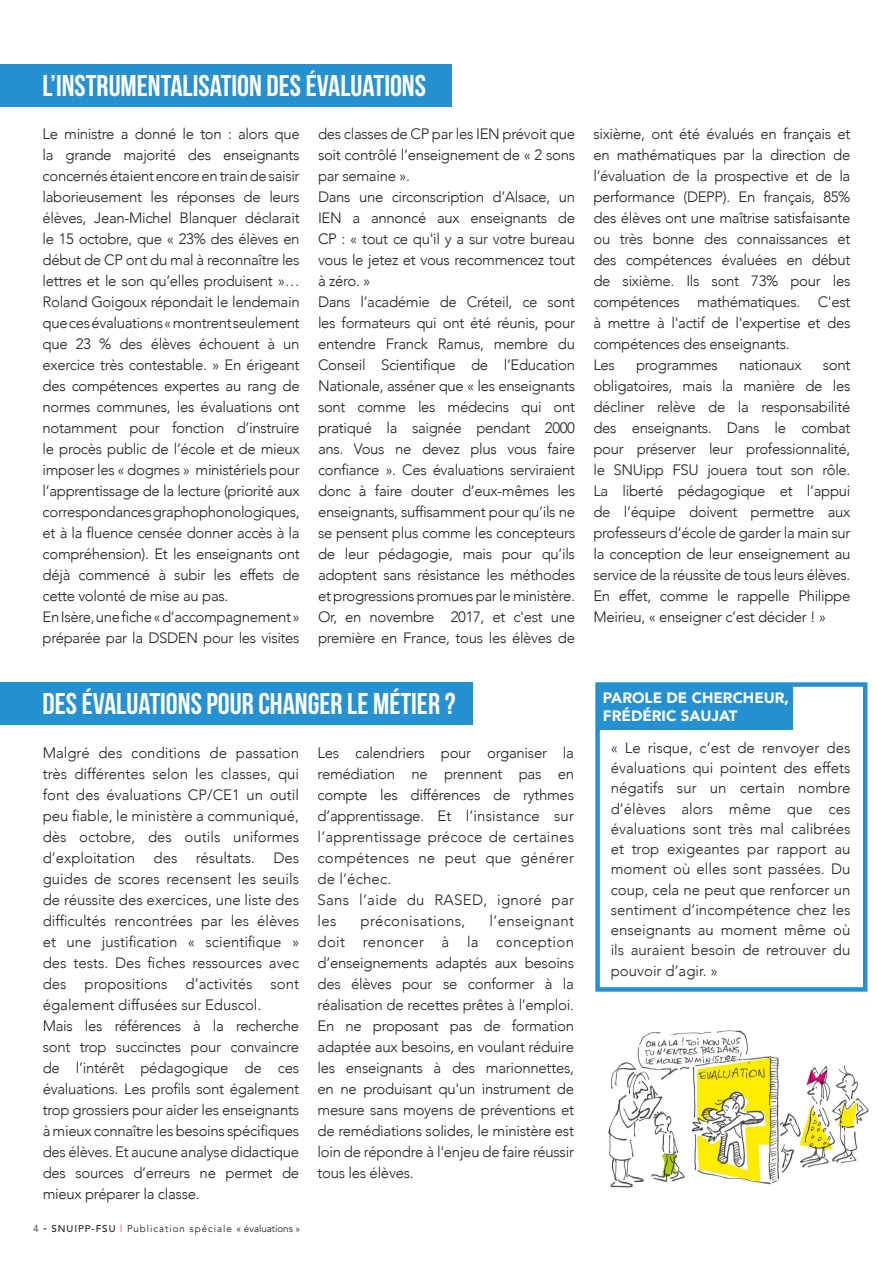
<style>
.page{position:relative;width:893px;height:1263px;background:#fff}
.page>*{position:absolute;margin:0;border:0;box-sizing:border-box;transform-origin:0 0}
.t1{font:30px "Bebas Neue";color:#fff}
.t2{font:300 15px/21px "Avenir";letter-spacing:-.025em;color:#231f20;text-align:justify}
.t3{font:300 15px/21px "Avenir";letter-spacing:.02em;color:#231f20}
.t4{font:900 15px/18px "Avenir";color:#fff}
.t5{font:9.75px "Avenir";letter-spacing:.1em;color:#231f20}
.s1{font-weight:300}
.s2{font-family:"Fira Sans";font-weight:500}
.s3{font-weight:500}
.s4{color:#ec2027}
</style>
<div class="page">
<div style="left:0;top:683px;width:472px;height:42px;background:#2691d0"></div>
<div style="left:0;top:64px;width:452px;height:42px;background:#2691d0"></div>
<div style="left:595px;top:682px;width:272px;height:310px;border:4px solid #2691d0"></div>
<div style="left:598px;top:685px;width:195px;height:45px;background:#2691d0"></div>
<img style="left:608px;top:1030px;width:261px;height:158px">
<p class="t1" style="left:43px;top:69px;width:385px">L’INSTRUMENTALISATION DES ÉVALUATIONS</p>
<p class="t2" style="left:43px;top:123px;width:259px">Le ministre a donné le ton : alors que la grande majorité des enseignants concernés étaient encore en train de saisir laborieusement les réponses de leurs élèves, Jean-Michel Blanquer déclarait le 15 octobre, que « 23% des élèves en début de CP ont du mal à reconnaître les lettres et le son qu’elles produisent »… Roland Goigoux répondait le lendemain que ces évaluations «montrent seulement que 23 % des élèves échouent à un exercice très contestable. » En érigeant des compétences expertes au rang de normes communes, les évaluations ont notamment pour fonction d’instruire le procès public de l’école et de mieux imposer les « dogmes » ministériels pour l’apprentissage de la lecture (priorité aux correspondances graphophonologiques, et à la fluence censée donner accès à la compréhension). Et les enseignants ont déjà commencé à subir les effets de cette volonté de mise au pas.</p>
<p class="t2" style="left:43px;top:606px;width:259px">En Isère, une fiche «d’accompagnement» préparée par la DSDEN pour les visites</p>
<p class="t2" style="left:318px;top:123px;width:259px">des classes de CP par les IEN prévoit que soit contrôlé l’enseignement de « 2 sons par semaine ».</p>
<p class="t2" style="left:318px;top:186px;width:259px">Dans une circonscription d’Alsace, un IEN a annoncé aux enseignants de CP : « tout ce qu'il y a sur votre bureau vous le jetez et vous recommencez tout à zéro. »</p>
<p class="t2" style="left:318px;top:291px;width:259px">Dans l’académie de Créteil, ce sont les formateurs qui ont été réunis, pour entendre Franck Ramus, membre du Conseil Scientifique de l’Education Nationale, asséner que « les enseignants sont comme les médecins qui ont pratiqué la saignée pendant 2000 ans. Vous ne devez plus vous faire confiance ». Ces évaluations serviraient donc à faire douter d’eux-mêmes les enseignants, suffisamment pour qu’ils ne se pensent plus comme les concepteurs de leur pédagogie, mais pour qu’ils adoptent sans résistance les méthodes et progressions promues par le ministère.</p>
<p class="t2" style="left:318px;top:606px;width:258px">Or, en novembre 2017, et c'est une première en France, tous les élèves de</p>
<p class="t1" style="left:43px;top:687px;width:414px">DES ÉVALUATIONS POUR CHANGER LE MÉTIER ?</p>
<p class="t2" style="left:43px;top:743px;width:258px">Malgré des conditions de passation très différentes selon les classes, qui font des évaluations CP/CE1 un outil peu fiable, le ministère a communiqué, dès octobre, des outils uniformes d’exploitation des résultats. Des guides de scores recensent les seuils de réussite des exercices, une liste des difficultés rencontrées par les élèves et une justification « scientifique » des tests. Des fiches ressources avec des propositions d’activités sont également diffusées sur Eduscol.</p>
<p class="t2" style="left:43px;top:1016px;width:258px">Mais les références à la recherche sont trop succinctes pour convaincre de l’intérêt pédagogique de ces évaluations. Les profils sont également trop grossiers pour aider les enseignants à mieux connaître les besoins spécifiques des élèves. Et aucune analyse didactique des sources d’erreurs ne permet de mieux préparer la classe.</p>
<p class="t5" style="left:33px;top:1223px;width:268px"><span class="s1">4</span> <span class="s2">-</span> <span class="s3">SNUIPP-FSU</span> <span class="s4">|</span> Publication spéciale « évaluations »</p>
<p class="t2" style="left:318px;top:743px;width:258px">Les calendriers pour organiser la remédiation ne prennent pas en compte les différences de rythmes d’apprentissage. Et l’insistance sur l’apprentissage précoce de certaines compétences ne peut que générer de l’échec.</p>
<p class="t3" style="left:318px;top:890px;width:258px">Sans l’aide du RASED, ignoré par les</p>
<p class="t2" style="left:318px;top:911px;width:258px;text-indent:172px">l’enseignant doit renoncer à la conception d’enseignements adaptés aux besoins des élèves pour se conformer à la réalisation de recettes prêtes à l’emploi.<br>En ne proposant pas de formation adaptée aux besoins, en voulant réduire les enseignants à des marionnettes, en ne produisant qu'un instrument de mesure sans moyens de préventions et de remédiations solides, le ministère est loin de répondre à l'enjeu de faire réussir tous les élèves.</p>
<p class="t3" style="left:361px;top:911px;width:106px">préconisations,</p>
<p class="t2" style="left:593px;top:123px;width:259px">sixième, ont été évalués en français et en mathématiques par la direction de l’évaluation de la prospective et de la performance (DEPP). En français, 85% des élèves ont une maîtrise satisfaisante ou très bonne des connaissances et des compétences évaluées en début de sixième. Ils sont 73% pour les compétences mathématiques. C'est à mettre à l'actif de l'expertise et des compétences des enseignants.</p>
<p class="t2" style="left:593px;top:354px;width:23px">Les</p>
<p class="t2" style="left:636px;top:354px;width:83px">programmes</p>
<p class="t2" style="left:739px;top:354px;width:64px">nationaux</p>
<p class="t2" style="left:593px;top:354px;width:259px;text-indent:229px">sont obligatoires, mais la manière de les décliner relève de la responsabilité des enseignants. Dans le combat pour préserver leur professionnalité, le SNUipp FSU jouera tout son rôle.<br>La liberté pédagogique et l’appui de l’équipe doivent permettre aux professeurs d’école de garder la main sur la conception de leur enseignement au service de la réussite de tous leurs élèves.</p>
<p class="t2" style="left:593px;top:585px;width:259px">En effet, comme le rappelle Philippe<br>Meirieu, « enseigner c’est décider ! »</p>
<p class="t4" style="left:603px;top:688px;width:188px">PAROLE DE CHERCHEUR,<br>FRÉDÉRIC SAUJAT</p>
<p class="t2" style="left:611px;top:738px;width:241px;line-height:20.2px">« Le risque, c’est de renvoyer des évaluations qui pointent des effets négatifs sur un certain nombre d’élèves alors même que ces évaluations sont très mal calibrées et trop exigeantes par rapport au moment où elles sont passées. Du coup, cela ne peut que renforcer un sentiment d’incompétence chez les enseignants au moment même où ils auraient besoin de retrouver du pouvoir d’agir. »</p>
</div>
